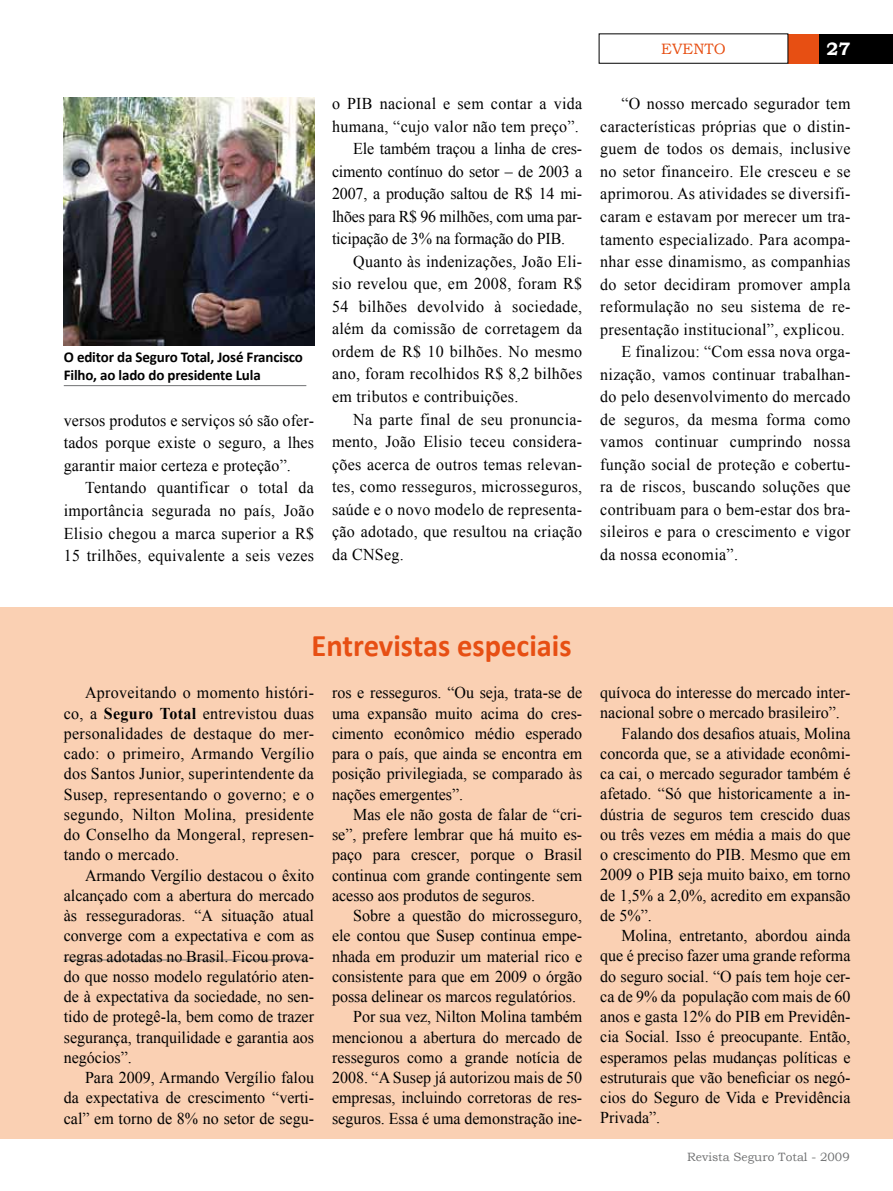
<style>
.page{position:relative;width:893px;height:1191px;background:#fff}
.page>*{position:absolute;margin:0;border:0;box-sizing:border-box;transform-origin:0 0}
.t1{font:700 31.5px "Calibri";color:#e74f13}
.t2{font:700 18px "Bookman Old Style";color:#fff}
.t3{font:16.5px/20.2px "Times New Roman";color:#000;text-align:justify}
.t4{font:16.5px "Times New Roman";letter-spacing:.02em;color:#000}
.t5{font:700 15px/18px "Calibri";letter-spacing:-.01em;color:#000}
.t6{font:15px "Bookman Old Style";color:#e74f13}
.t7{font:12px "Bookman Old Style";color:#707172}
.s1{font-weight:700}
</style>
<div class="page">
<div style="left:788px;top:34px;width:95px;height:29px;background:#e74f13"></div>
<div style="left:819px;top:34px;width:74px;height:29px;background:#000"></div>
<div style="left:0;top:607px;width:893px;height:531px;background:#fad0b3"></div>
<hr style="left:64px;top:959px;width:242px;height:1px;background:#707172">
<img style="left:64px;top:98px;width:250px;height:248px">
<hr style="left:64px;top:385px;width:242px;height:1px;background:#707172">
<p class="t5" style="left:64px;top:347px;width:241px">O editor da Seguro Total, José Francisco<br>Filho, ao lado do presidente Lula</p>
<p class="t3" style="left:64px;top:409px;width:252px;line-height:22.5px">versos produtos e serviços só são ofer&shy;tados porque existe o seguro, a lhes garantir maior certeza e proteção”.</p>
<p class="t3" style="left:64px;top:476px;width:252px;line-height:22.5px;text-indent:21px">Tentando quantificar o total da importância segurada no país, João Elisio chegou a marca superior a R$ 15 trilhões, equivalente a seis vezes</p>
<p class="t4" style="left:332px;top:93px;width:252px">o PIB nacional e sem contar a vida</p>
<p class="t4" style="left:332px;top:115px;width:248px">humana, “cujo valor não tem preço”.</p>
<p class="t3" style="left:353px;top:138px;width:230px">Ele também traçou a linha de cres-</p>
<p class="t3" style="left:332px;top:161px;width:252px">cimento contínuo do setor – de 2003 a</p>
<p class="t3" style="left:332px;top:183px;width:252px">2007, a produção saltou de R$ 14 mi-</p>
<p class="t3" style="left:332px;top:206px;width:252px">lhões para R$ 96 milhões, com uma par-</p>
<p class="t3" style="left:332px;top:228px;width:235px">ticipação de 3% na formação do PIB.</p>
<p class="t4" style="left:353px;top:250px;width:230px">Quanto às indenizações, João Eli-</p>
<p class="t4" style="left:332px;top:273px;width:252px">sio revelou que, em 2008, foram R$</p>
<p class="t4" style="left:332px;top:295px;width:252px">54 bilhões devolvido à sociedade,</p>
<p class="t4" style="left:332px;top:318px;width:252px">além da comissão de corretagem da</p>
<p class="t4" style="left:332px;top:340px;width:252px">ordem de R$ 10 bilhões. No mesmo</p>
<p class="t4" style="left:332px;top:363px;width:252px">ano, foram recolhidos R$ 8,2 bilhões</p>
<p class="t4" style="left:332px;top:385px;width:188px">em tributos e contribuições.</p>
<p class="t4" style="left:353px;top:408px;width:230px">Na parte final de seu pronuncia-</p>
<p class="t4" style="left:332px;top:430px;width:252px">mento, João Elisio teceu considera-</p>
<p class="t4" style="left:332px;top:453px;width:252px">ções acerca de outros temas relevan-</p>
<p class="t4" style="left:332px;top:475px;width:252px">tes, como resseguros, microsseguros,</p>
<p class="t4" style="left:332px;top:498px;width:252px">saúde e o novo modelo de representa-</p>
<p class="t4" style="left:332px;top:520px;width:252px">ção adotado, que resultou na criação</p>
<p class="t3" style="left:332px;top:543px;width:73px">da CNSeg.</p>
<p class="t6" style="left:661px;top:39px;width:66px">EVENTO</p>
<p class="t2" style="left:827px;top:36px;width:25px">27</p>
<p class="t4" style="left:621px;top:93px;width:230px">“O nosso mercado segurador tem</p>
<p class="t4" style="left:600px;top:115px;width:252px">características próprias que o distin-</p>
<p class="t4" style="left:600px;top:138px;width:252px">guem de todos os demais, inclusive</p>
<p class="t4" style="left:600px;top:160px;width:252px">no setor financeiro. Ele cresceu e se</p>
<p class="t4" style="left:600px;top:183px;width:252px">aprimorou. As atividades se diversifi-</p>
<p class="t4" style="left:600px;top:205px;width:252px">caram e estavam por merecer um tra-</p>
<p class="t4" style="left:600px;top:228px;width:252px">tamento especializado. Para acompa-</p>
<p class="t4" style="left:600px;top:250px;width:252px">nhar esse dinamismo, as companhias</p>
<p class="t4" style="left:600px;top:273px;width:252px">do setor decidiram promover ampla</p>
<p class="t4" style="left:600px;top:295px;width:252px">reformulação no seu sistema de re-</p>
<p class="t4" style="left:600px;top:318px;width:246px">presentação institucional”, explicou.</p>
<p class="t4" style="left:621px;top:340px;width:230px">E finalizou: “Com essa nova orga-</p>
<p class="t4" style="left:600px;top:363px;width:252px">nização, vamos continuar trabalhan-</p>
<p class="t4" style="left:600px;top:385px;width:252px">do pelo desenvolvimento do mercado</p>
<p class="t4" style="left:600px;top:408px;width:252px">de seguros, da mesma forma como</p>
<p class="t4" style="left:600px;top:430px;width:252px">vamos continuar cumprindo nossa</p>
<p class="t4" style="left:600px;top:453px;width:252px">função social de proteção e cobertu-</p>
<p class="t4" style="left:600px;top:475px;width:252px">ra de riscos, buscando soluções que</p>
<p class="t4" style="left:600px;top:498px;width:252px">contribuam para o bem-estar dos bra-</p>
<p class="t4" style="left:600px;top:520px;width:252px">sileiros e para o crescimento e vigor</p>
<p class="t4" style="left:600px;top:543px;width:139px">da nossa economia”.</p>
<h1 class="t1" style="left:312px;top:626px;width:262px">Entrevistas especiais</h1>
<p class="t3" style="left:332px;top:682px;width:252px">ros e resseguros. “Ou seja, trata-se de uma expansão muito acima do cres&shy;cimento econômico médio esperado para o país, que ainda se encontra em posição privilegiada, se comparado às nações emergentes”.</p>
<p class="t3" style="left:332px;top:804px;width:252px;text-indent:21px">Mas ele não gosta de falar de “cri&shy;se”, prefere lembrar que há muito es&shy;paço para crescer, porque o Brasil continua com grande contingente sem acesso aos produtos de seguros.</p>
<p class="t3" style="left:353px;top:905px;width:230px">Sobre a questão do microsseguro,</p>
<p class="t3" style="left:332px;top:925px;width:252px">ele contou que Susep continua empe-</p>
<p class="t3" style="left:332px;top:945px;width:252px">nhada em produzir um material rico e</p>
<p class="t3" style="left:332px;top:966px;width:252px">consistente para que em 2009 o órgão</p>
<p class="t3" style="left:332px;top:986px;width:246px">possa delinear os marcos regulatórios.</p>
<p class="t3" style="left:353px;top:1006px;width:230px">Por sua vez, Nilton Molina também</p>
<p class="t3" style="left:332px;top:1026px;width:252px">mencionou a abertura do mercado de</p>
<p class="t3" style="left:332px;top:1047px;width:252px">resseguros como a grande notícia de</p>
<p class="t3" style="left:332px;top:1067px;width:252px">2008. “A Susep já autorizou mais de 50</p>
<p class="t3" style="left:332px;top:1087px;width:252px">empresas, incluindo corretoras de res-</p>
<p class="t3" style="left:332px;top:1107px;width:252px">seguros. Essa é uma demonstração ine-</p>
<p class="t3" style="left:64px;top:682px;width:252px;text-indent:21px">Aproveitando o momento históri&shy;co, a <span class="s1">Seguro Total</span> entrevistou duas personalidades de destaque do mer&shy;cado: o primeiro, Armando Vergílio dos Santos Junior, superintendente da Susep, representando o governo; e o segundo, Nilton Molina, presidente do Conselho da Mongeral, represen&shy;tando o mercado.</p>
<p class="t3" style="left:64px;top:864px;width:252px;text-indent:21px">Armando Vergílio destacou o êxito alcançado com a abertura do mercado às resseguradoras. “A situação atual converge com a expectativa e com as regras adotadas no Brasil. Ficou prova&shy;do que nosso modelo regulatório aten&shy;de à expectativa da sociedade, no sen&shy;tido de protegê-la, bem como de trazer segurança, tranquilidade e garantia aos negócios”.</p>
<p class="t3" style="left:64px;top:1067px;width:252px;text-indent:21px">Para 2009, Armando Vergílio falou da expectativa de crescimento “verti&shy;cal” em torno de 8% no setor de segu-</p>
<p class="t3" style="left:600px;top:682px;width:252px">quívoca do interesse do mercado inter-</p>
<p class="t3" style="left:600px;top:702px;width:241px">nacional sobre o mercado brasileiro”.</p>
<p class="t3" style="left:621px;top:723px;width:230px">Falando dos desafios atuais, Molina</p>
<p class="t3" style="left:600px;top:743px;width:252px">concorda que, se a atividade econômi-</p>
<p class="t3" style="left:600px;top:763px;width:252px">ca cai, o mercado segurador também é</p>
<p class="t3" style="left:600px;top:783px;width:252px">afetado. “Só que historicamente a in-</p>
<p class="t3" style="left:600px;top:803px;width:252px">dústria de seguros tem crescido duas</p>
<p class="t3" style="left:600px;top:824px;width:252px">ou três vezes em média a mais do que</p>
<p class="t3" style="left:600px;top:844px;width:252px">o crescimento do PIB. Mesmo que em</p>
<p class="t3" style="left:600px;top:864px;width:252px">2009 o PIB seja muito baixo, em torno</p>
<p class="t3" style="left:600px;top:884px;width:252px">de 1,5% a 2,0%, acredito em expansão</p>
<p class="t3" style="left:600px;top:905px;width:53px">de 5%”.</p>
<p class="t3" style="left:621px;top:925px;width:230px">Molina, entretanto, abordou ainda</p>
<p class="t3" style="left:600px;top:945px;width:252px">que é preciso fazer uma grande reforma</p>
<p class="t3" style="left:600px;top:965px;width:252px">do seguro social. “O país tem hoje cer-</p>
<p class="t3" style="left:600px;top:986px;width:252px">ca de 9% da população com mais de 60</p>
<p class="t3" style="left:600px;top:1006px;width:252px">anos e gasta 12% do PIB em Previdên-</p>
<p class="t3" style="left:600px;top:1026px;width:252px">cia Social. Isso é preocupante. Então,</p>
<p class="t3" style="left:600px;top:1046px;width:252px">esperamos pelas mudanças políticas e</p>
<p class="t3" style="left:600px;top:1067px;width:252px">estruturais que vão beneficiar os negó-</p>
<p class="t3" style="left:600px;top:1087px;width:252px">cios do Seguro de Vida e Previdência</p>
<p class="t3" style="left:600px;top:1107px;width:62px">Privada”.</p>
<p class="t7" style="left:687px;top:1149px;width:164px">Revista Seguro Total - 2009</p>
</div>
